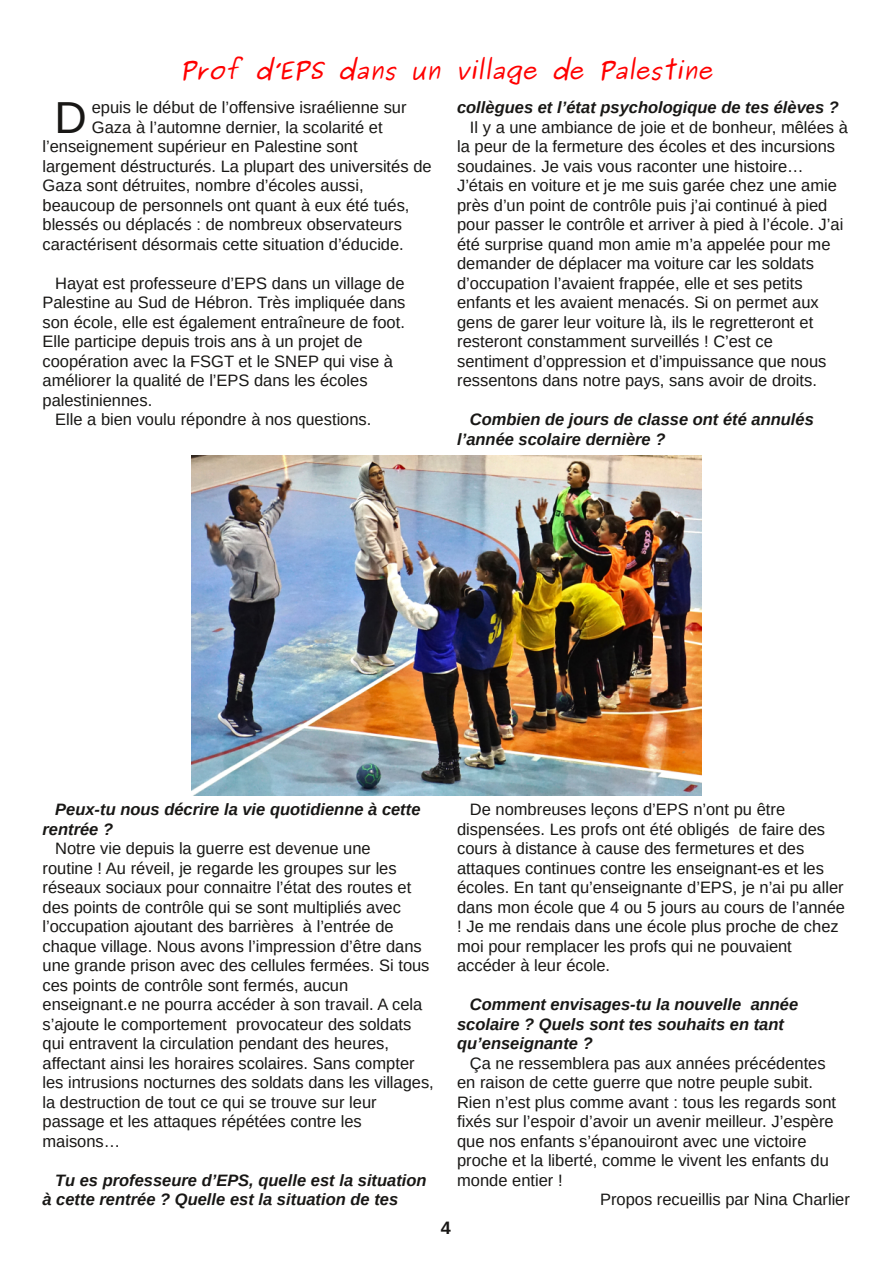
<style>
.page{position:relative;width:893px;height:1263px;background:#fff}
.page>*{position:absolute;margin:0;border:0;box-sizing:border-box;transform-origin:0 0}
.t1{font:44.85px "Liberation Sans";color:#181715}
.t2{font:italic 700 22.5px "Purisa";color:#f00}
.t3{font:700 18px "Liberation Sans";color:#181715}
.t4{font:16.5px/19.5px "Liberation Sans";color:#181715}
.t5{font:italic 700 16.5px/19.5px "Liberation Sans";color:#181715}
</style>
<div class="page">
<img style="left:191px;top:456px;width:511px;height:340px">
<h2 class="t2" style="left:180px;top:58px;width:534px">Prof d’EPS dans un village de Palestine</h2>
<h1 class="t1" style="left:55px;top:92px;width:34px">D</h1>
<p class="t4" style="left:92px;top:98px;width:316px">epuis le début de l’offensive israélienne sur</p>
<p class="t4" style="left:92px;top:117px;width:292px">Gaza à l’automne dernier, la scolarité et</p>
<p class="t4" style="left:43px;top:137px;width:317px">l’enseignement supérieur en Palestine sont</p>
<p class="t4" style="left:43px;top:156px;width:391px">largement déstructurés. La plupart des universités de</p>
<p class="t4" style="left:43px;top:176px;width:323px">Gaza sont détruites, nombre d’écoles aussi,</p>
<p class="t4" style="left:43px;top:195px;width:368px">beaucoup de personnels ont quant à eux été tués,</p>
<p class="t4" style="left:43px;top:215px;width:361px">blessés ou déplacés : de nombreux observateurs</p>
<p class="t4" style="left:43px;top:234px;width:363px">caractérisent désormais cette situation d’éducide.</p>
<p class="t4" style="left:55px;top:273px;width:351px">Hayat est professeure d’EPS dans un village de</p>
<p class="t4" style="left:43px;top:293px;width:364px">Palestine au Sud de Hébron. Très impliquée dans</p>
<p class="t4" style="left:43px;top:312px;width:364px">son école, elle est également entraîneure de foot.</p>
<p class="t4" style="left:43px;top:332px;width:321px">Elle participe depuis trois ans à un projet de</p>
<p class="t4" style="left:43px;top:351px;width:352px">coopération avec la FSGT et le SNEP qui vise à</p>
<p class="t4" style="left:43px;top:371px;width:327px">améliorer la qualité de l’EPS dans les écoles</p>
<p class="t4" style="left:43px;top:390px;width:111px">palestiniennes.</p>
<p class="t4" style="left:55px;top:410px;width:318px">Elle a bien voulu répondre à nos questions.</p>
<p class="t5" style="left:457px;top:98px;width:383px">collègues et l’état psychologique de tes élèves ?</p>
<p class="t4" style="left:457px;top:117px;width:392px;text-indent:13px">Il y a une ambiance de joie et de bonheur, mêlées à la peur de la fermeture des écoles et des incursions soudaines. Je vais vous raconter une histoire… J’étais en voiture et je me suis garée chez une amie près d’un point de contrôle puis j’ai continué à pied pour passer le contrôle et arriver à pied à l’école. J’ai été surprise quand mon amie m’a appelée pour me demander de déplacer ma voiture car les soldats d’occupation l’avaient frappée, elle et ses petits enfants et les avaient menacés. Si on permet aux gens de garer leur voiture là, ils le regretteront et resteront constamment surveillés ! C’est ce sentiment d’oppression et d’impuissance que nous ressentons dans notre pays, sans avoir de droits.</p>
<p class="t5" style="left:457px;top:410px;width:358px;text-indent:13px">Combien de jours de classe ont été annulés l’année scolaire dernière ?</p>
<p class="t5" style="left:43px;top:800px;width:380px;text-indent:13px">Peux-tu nous décrire la vie quotidienne à cette rentrée ?</p>
<p class="t4" style="left:43px;top:839px;width:393px;text-indent:13px">Notre vie depuis la guerre est devenue une<br>routine ! Au réveil, je regarde les groupes sur les réseaux sociaux pour connaitre l’état des routes et des points de contrôle qui se sont multipliés avec l’occupation ajoutant des barrières à l’entrée de chaque village. Nous avons l’impression d’être dans une grande prison avec des cellules fermées. Si tous ces points de contrôle sont fermés, aucun enseignant.e ne pourra accéder à son travail. A cela s’ajoute le comportement provocateur des soldats qui entravent la circulation pendant des heures, affectant ainsi les horaires scolaires. Sans compter les intrusions nocturnes des soldats dans les villages, la destruction de tout ce qui se trouve sur leur passage et les attaques répétées contre les maisons…</p>
<p class="t5" style="left:43px;top:1170px;width:386px;text-indent:13px">Tu es professeure d’EPS, quelle est la situation à cette rentrée ? Quelle est la situation de tes</p>
<p class="t4" style="left:457px;top:800px;width:389px;text-indent:13px">De nombreuses leçons d’EPS n’ont pu être dispensées. Les profs ont été obligés de faire des cours à distance à cause des fermetures et des attaques continues contre les enseignant-es et les écoles. En tant qu’enseignante d’EPS, je n’ai pu aller dans mon école que 4 ou 5 jours au cours de l’année ! Je me rendais dans une école plus proche de chez moi pour remplacer les profs qui ne pouvaient accéder à leur école.</p>
<p class="t5" style="left:457px;top:995px;width:343px;text-indent:13px">Comment envisages-tu la nouvelle année scolaire ? Quels sont tes souhaits en tant qu’enseignante ?</p>
<p class="t4" style="left:470px;top:1053px;width:357px">Ça ne ressemblera pas aux années précédentes</p>
<p class="t4" style="left:457px;top:1073px;width:358px">en raison de cette guerre que notre peuple subit.</p>
<p class="t4" style="left:457px;top:1092px;width:380px">Rien n’est plus comme avant : tous les regards sont</p>
<p class="t4" style="left:457px;top:1112px;width:378px">fixés sur l’espoir d’avoir un avenir meilleur. J’espère</p>
<p class="t4" style="left:457px;top:1131px;width:351px">que nos enfants s’épanouiront avec une victoire</p>
<p class="t4" style="left:457px;top:1151px;width:373px">proche et la liberté, comme le vivent les enfants du</p>
<p class="t4" style="left:457px;top:1170px;width:107px">monde entier !</p>
<p class="t4" style="left:600px;top:1190px;width:251px">Propos recueillis par Nina Charlier</p>
<p class="t3" style="left:441px;top:1218px;width:12px">4</p>
</div>
